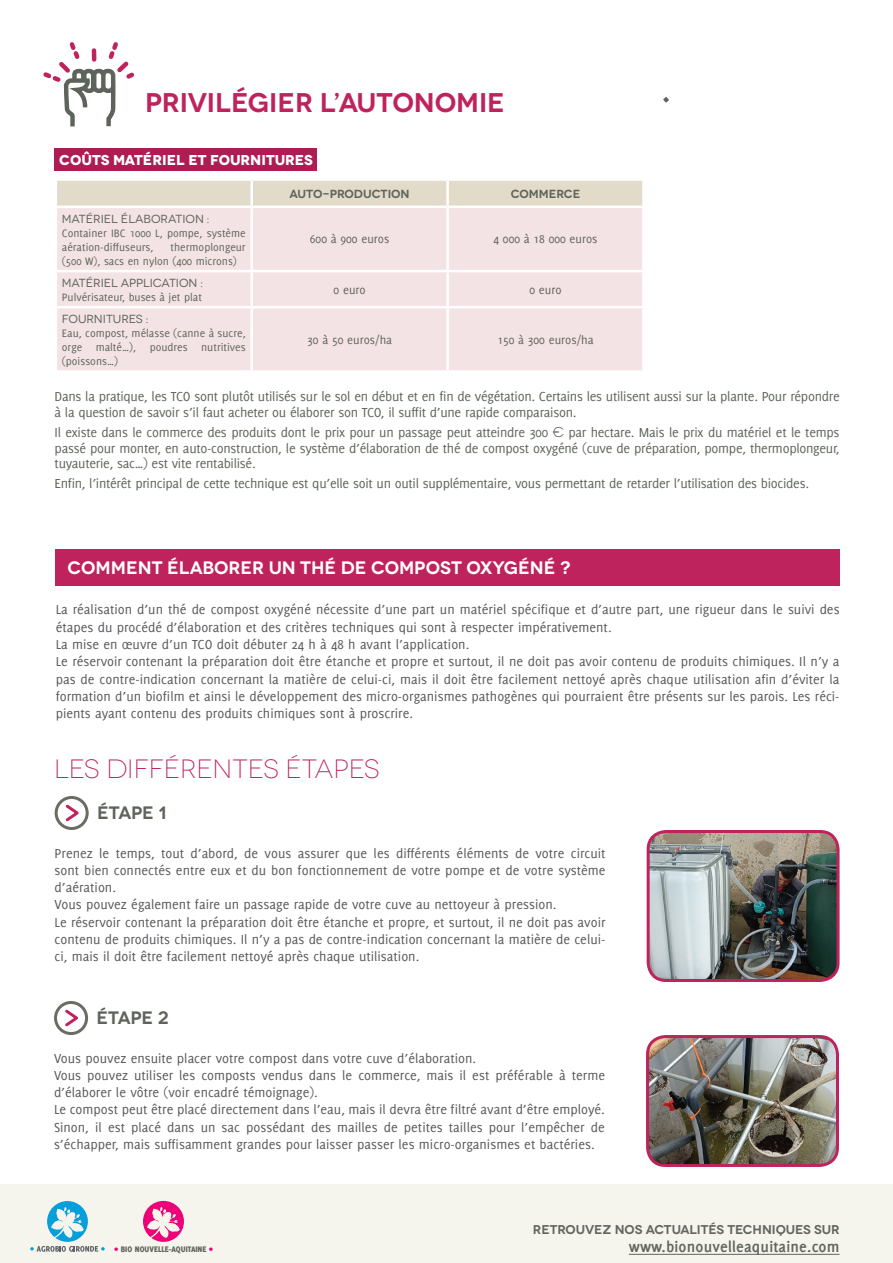
<style>
.page{position:relative;width:893px;height:1263px;background:#fff}
.page>*{position:absolute;margin:0;border:0;box-sizing:border-box;transform-origin:0 0}
.t1{font:600 27px "Novecentowide";letter-spacing:-.005em;color:#bf235d}
.t2{font:300 26.4px "Novecentowide";color:#bf235d}
.t3{font:600 18px "Novecentowide";color:#fff}
.t4{font:600 18px "Novecentowide";letter-spacing:-.015em;color:#5e645b}
.t5{font:700 16.5px "Delicious";letter-spacing:.01em;color:#61665f}
.t6{font:14.25px/17.2px "Delicious";color:#57585a}
.t7{font:14.25px/15.8px "Delicious";letter-spacing:-.02em;color:#5e645b}
.t8{font:700 14.25px "Novecentowide";color:#fff}
.t9{font:600 12.75px "Novecentowide";color:#61665f}
.t10{font:12.6px "Delicious";color:#5e645b}
.t11{font:11.7px/14.1px "Delicious";color:#5e645b}
.t12{font:11.7px "Novecentowide";color:#5e645b}
.t13{font:600 11.7px "Novecentowide";letter-spacing:-.005em;color:#5e645b}
.t14{font:800 8.85px "Delicious";color:#5e645b}
.s1{font-family:"Novecentowide"}
.s2{color:#ed0277}
</style>
<div class="page">
<div style="left:0;top:1185px;width:893px;height:78px;background:#f5f4ed"></div>
<hr style="left:629px;top:1254px;width:211px;height:1px;background:#61665f">
<svg style="left:30px;top:1201px;width:75px;height:51px"></svg>
<svg style="left:143px;top:1201px;width:41px;height:41px"></svg>
<svg style="left:663px;top:96px;width:6px;height:7px"></svg>
<div style="left:57px;top:181px;width:585px;height:25px;background:#e3dbc9"></div>
<div style="left:57px;top:208px;width:585px;height:162px;background:#f4e3e4"></div>
<hr style="left:250px;top:208px;width:3px;height:62px;background:#fff">
<hr style="left:446px;top:208px;width:3px;height:62px;background:#fff">
<hr style="left:250px;top:272px;width:3px;height:34px;background:#fff">
<hr style="left:446px;top:272px;width:3px;height:34px;background:#fff">
<hr style="left:250px;top:308px;width:3px;height:62px;background:#fff">
<hr style="left:446px;top:308px;width:3px;height:62px;background:#fff">
<hr style="left:55px;top:270px;width:197px;height:2px;background:#fff">
<hr style="left:252px;top:270px;width:196px;height:2px;background:#fff">
<hr style="left:55px;top:306px;width:197px;height:2px;background:#fff">
<hr style="left:252px;top:306px;width:196px;height:2px;background:#fff">
<hr style="left:250px;top:181px;width:3px;height:25px;background:#fff">
<hr style="left:446px;top:181px;width:3px;height:25px;background:#fff">
<hr style="left:448px;top:270px;width:197px;height:2px;background:#fff">
<hr style="left:448px;top:306px;width:197px;height:2px;background:#fff">
<svg style="left:43px;top:42px;width:92px;height:85px"></svg>
<div style="left:55px;top:148px;width:262px;height:22px;background:#ad1d54"></div>
<div style="left:55px;top:796px;width:34px;height:34px;border:3px solid #6b6c62;border-radius:50%"></div>
<svg style="left:65px;top:802px;width:18px;height:22px"></svg>
<img style="left:648px;top:831px;width:188px;height:149px">
<div style="left:647px;top:830px;width:193px;height:152px;border:3px solid #bf235d;border-radius:18px"></div>
<div style="left:54px;top:1001px;width:34px;height:34px;border:3px solid #6b6c62;border-radius:50%"></div>
<svg style="left:65px;top:1007px;width:17px;height:22px"></svg>
<img style="left:647px;top:1036px;width:190px;height:129px">
<div style="left:646px;top:1035px;width:193px;height:132px;border:3px solid #bf235d;border-radius:18px"></div>
<div style="left:55px;top:549px;width:785px;height:37px;background:#bf235d"></div>
<h1 class="t1" style="left:145px;top:86px;width:361px">PRIVILÉGIER L’AUTONOMIE</h1>
<p class="t8" style="left:59px;top:151px;width:255px">COÛTS MATÉRIEL ET FOURNITURES</p>
<p class="t12" style="left:62px;top:212px;width:149px">MATÉRIEL ÉLABORATION :</p>
<p class="t11" style="left:62px;top:226px;width:185px">Container IBC 1000 L, pompe, système aération-diffuseurs,</p>
<p class="t11" style="left:62px;top:240px;width:185px;text-indent:109px">thermoplongeur (500 W), sacs en nylon (400 microns)</p>
<p class="t12" style="left:62px;top:276px;width:143px">MATÉRIEL APPLICATION :</p>
<p class="t11" style="left:62px;top:290px;width:142px">Pulvérisateur, buses à jet plat</p>
<p class="t13" style="left:290px;top:187px;width:122px">AUTO-PRODUCTION</p>
<p class="t13" style="left:511px;top:187px;width:71px">COMMERCE</p>
<p class="t10" style="left:310px;top:232px;width:81px">600 à 900 euros</p>
<p class="t10" style="left:493px;top:232px;width:106px">4 000 à 18 000 euros</p>
<p class="t10" style="left:334px;top:282px;width:34px">0 euro</p>
<p class="t10" style="left:529px;top:282px;width:34px">0 euro</p>
<p class="t12" style="left:62px;top:312px;width:88px">FOURNITURES :</p>
<p class="t11" style="left:62px;top:326px;width:185px;text-align:justify">Eau, compost, mélasse (canne à sucre, orge malté…), poudres nutritives (poissons…)</p>
<p class="t10" style="left:307px;top:332px;width:87px">30 à 50 euros/ha</p>
<p class="t10" style="left:497px;top:332px;width:98px">150 à 300 euros/ha</p>
<p class="t7" style="left:55px;top:388px;width:787px">Dans la pratique, les TCO sont plutôt utilisés sur le sol en début et en fin de végétation. Certains les utilisent aussi sur la plante. Pour répondre à la question de savoir s’il faut acheter ou élaborer son TCO, il suffit d’une rapide comparaison.</p>
<p class="t7" style="left:55px;top:424px;width:786px;text-align:justify">Il existe dans le commerce des produits dont le prix pour un passage peut atteindre 300 <span class="s1">€</span> par hectare. Mais le prix du matériel et le temps passé pour monter, en auto-construction, le système d’élaboration de thé de compost oxygéné (cuve de préparation, pompe, thermoplongeur, tuyauterie, sac…) est vite rentabilisé.</p>
<p class="t7" style="left:55px;top:476px;width:756px">Enfin, l’intérêt principal de cette technique est qu’elle soit un outil supplémentaire, vous permettant de retarder l’utilisation des biocides.</p>
<p class="t3" style="left:68px;top:557px;width:504px">COMMENT ÉLABORER UN THÉ DE COMPOST OXYGÉNÉ ?</p>
<p class="t6" style="left:56px;top:601px;width:785px">La réalisation d’un thé de compost oxygéné nécessite d’une part un matériel spécifique et d’autre part, une rigueur dans le suivi des étapes du procédé d’élaboration et des critères techniques qui sont à respecter impérativement.<br>La mise en œuvre d’un TCO doit débuter 24 h à 48 h avant l’application.<br>Le réservoir contenant la préparation doit être étanche et propre et surtout, il ne doit pas avoir contenu de produits chimiques. Il n’y a pas de contre-indication concernant la matière de celui-ci, mais il doit être facilement nettoyé après chaque utilisation afin d’éviter la formation d’un biofilm et ainsi le développement des micro-organismes pathogènes qui pourraient être présents sur les parois. Les réci&shy;pients ayant contenu des produits chimiques sont à proscrire.</p>
<h2 class="t2" style="left:54px;top:754px;width:327px">LES DIFFÉRENTES ÉTAPES</h2>
<p class="t4" style="left:97px;top:802px;width:71px">ÉTAPE 1</p>
<p class="t6" style="left:55px;top:844px;width:552px">Prenez le temps, tout d’abord, de vous assurer que les différents éléments de votre circuit sont bien connectés entre eux et du bon fonctionnement de votre pompe et de votre système d’aération.<br>Vous pouvez également faire un passage rapide de votre cuve au nettoyeur à pression.<br>Le réservoir contenant la préparation doit être étanche et propre, et surtout, il ne doit pas avoir contenu de produits chimiques. Il n’y a pas de contre-indication concernant la matière de celui&shy;ci, mais il doit être facilement nettoyé après chaque utilisation.</p>
<p class="t4" style="left:97px;top:1007px;width:74px">ÉTAPE 2</p>
<p class="t6" style="left:54px;top:1049px;width:553px">Vous pouvez ensuite placer votre compost dans votre cuve d’élaboration.<br>Vous pouvez utiliser les composts vendus dans le commerce, mais il est préférable à terme d’élaborer le vôtre (voir encadré témoignage).<br>Le compost peut être placé directement dans l’eau, mais il devra être filtré avant d’être employé.<br>Sinon, il est placé dans un sac possédant des mailles de petites tailles pour l’empêcher de s’échapper, mais suffisamment grandes pour laisser passer les micro-organismes et bactéries.</p>
<p class="t9" style="left:533px;top:1222px;width:308px">RETROUVEZ NOS ACTUALITÉS TECHNIQUES SUR</p>
<p class="t14" style="left:114px;top:1243px;width:100px"><span class="s2">•</span> BIO NOUVELLE-AQUITAINE <span class="s2">•</span></p>
<p class="t5" style="left:629px;top:1237px;width:212px">www.bionouvelleaquitaine.com</p>
</div>
